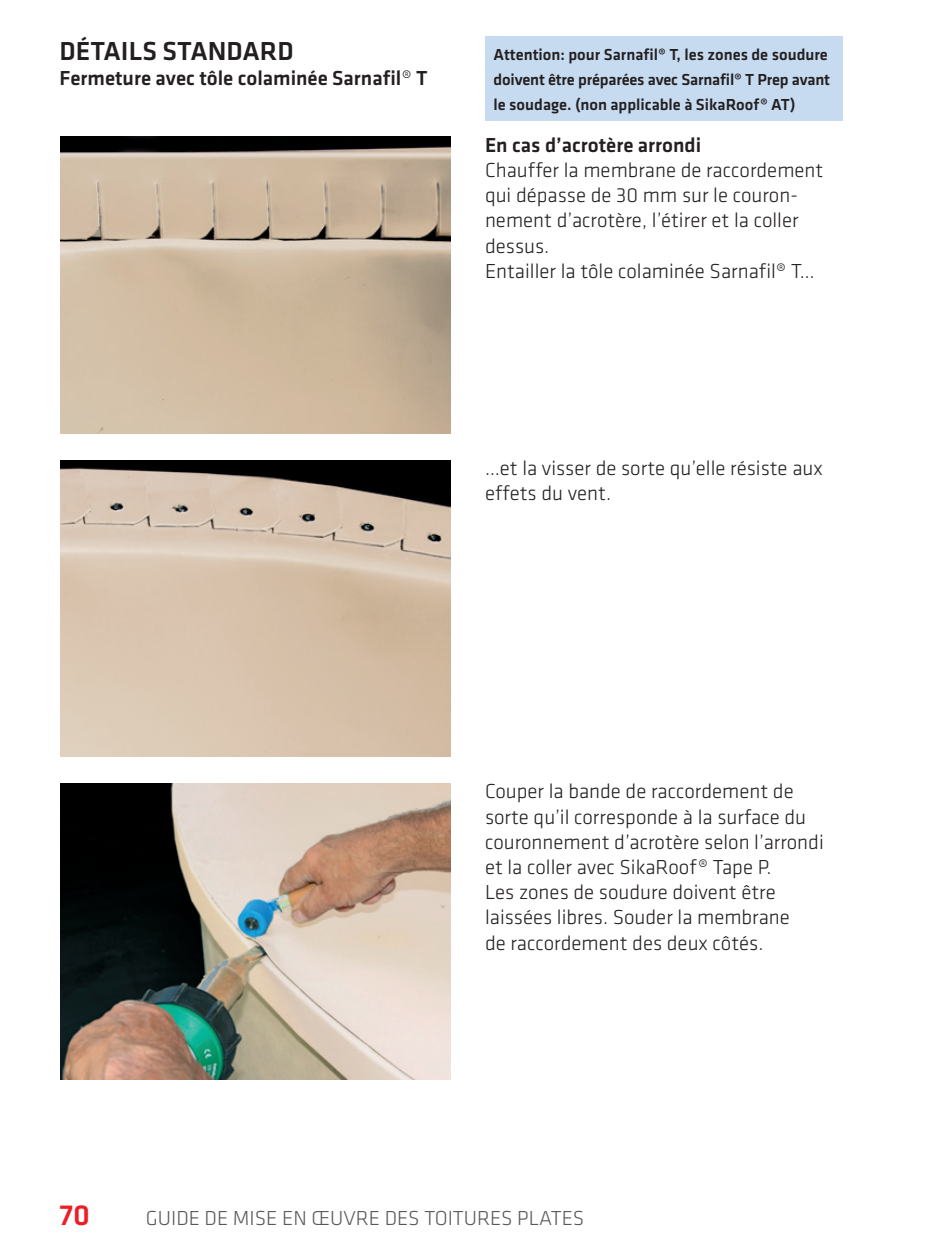
<style>
.page{position:relative;width:936px;height:1259px;background:#fff}
.page>*{position:absolute;margin:0;border:0;box-sizing:border-box;transform-origin:0 0}
.t1{font:500 30px "Klavika";color:#ee1d23}
.t2{font:500 27px "Klavika";color:#231f20}
.t3{font:300 21px/25.2px "Klavika";color:#231f20}
.t4{font:500 21px "Klavika";color:#231f20}
.t5{font:300 21px "Klavika";color:#57585a}
.t6{font:500 16.5px/25.2px "Klavika";color:#231f20}
.s1{font-weight:300}
</style>
<div class="page">
<img style="left:60px;top:137px;width:391px;height:296px">
<img style="left:60px;top:460px;width:391px;height:296px">
<img style="left:60px;top:783px;width:391px;height:296px">
<div style="left:485px;top:37px;width:357px;height:84px;background:#c6daf0"></div>
<p class="t2" style="left:60px;top:33px;width:236px">DÉTAILS STANDARD</p>
<p class="t4" style="left:60px;top:64px;width:370px">Fermeture avec tôle colaminée Sarnafil<span class="s1">®</span> T</p>
<p class="t6" style="left:493px;top:41px;width:338px">Attention: pour Sarnafil® T, les zones de soudure doivent être préparées avec Sarnafil® T Prep avant le soudage. (non applicable à SikaRoof® AT)</p>
<p class="t4" style="left:485px;top:131px;width:218px">En cas d’acrotère arrondi</p>
<p class="t3" style="left:485px;top:157px;width:340px">Chauffer la membrane de raccordement qui dépasse de 30 mm sur le couron&shy;nement d’acrotère, l’étirer et la coller dessus.<br>Entailler la tôle colaminée Sarnafil® T…</p>
<p class="t3" style="left:485px;top:455px;width:339px">…et la visser de sorte qu’elle résiste aux effets du vent.</p>
<p class="t3" style="left:485px;top:778px;width:340px">Couper la bande de raccordement de sorte qu’il corresponde à la surface du couronnement d’acrotère selon l’arrondi et la coller avec SikaRoof® Tape P.<br>Les zones de soudure doivent être laissées libres. Souder la membrane<br>de raccordement des deux côtés.</p>
<h1 class="t1" style="left:60px;top:1194px;width:32px">70</h1>
<p class="t5" style="left:146px;top:1205px;width:440px">GUIDE DE MISE EN ŒUVRE DES TOITURES PLATES</p>
</div>
